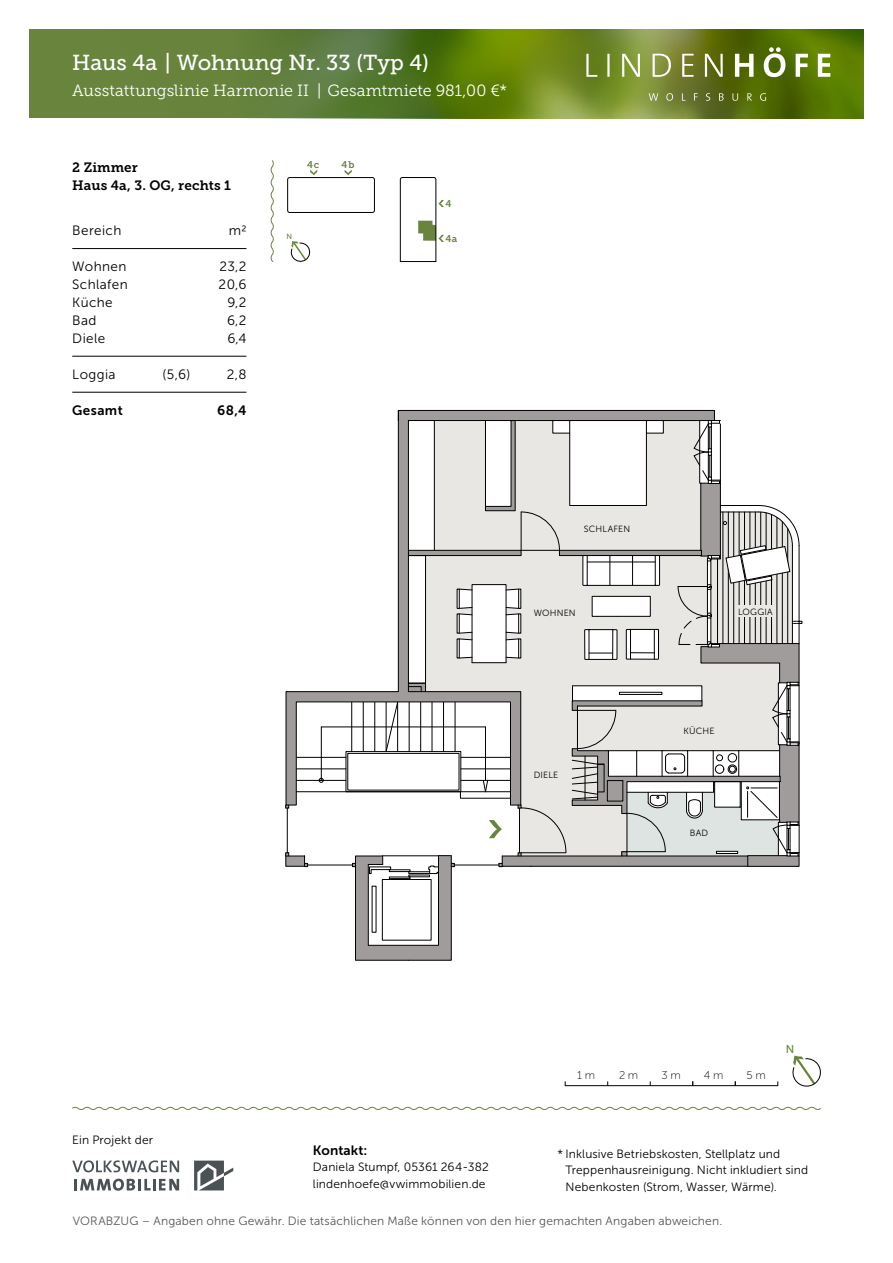
<style>
.page{position:relative;width:893px;height:1263px;background:#fff}
.page>*{position:absolute;margin:0;border:0;box-sizing:border-box;transform-origin:0 0}
.t1{font:21.6px "Museo Slab 500";color:#fff}
.t2{font:16.2px "Museo Slab 300";letter-spacing:.005em;color:#fff}
.t3{font:13.5px "Museo Sans 300";letter-spacing:.03em;color:#000}
.t4{font:13.5px/18px "Museo Slab 700";letter-spacing:.01em;color:#000}
.t5{font:13.5px "Museo Sans 700";letter-spacing:.025em;color:#000}
.t6{font:12px/16.5px "Museo Sans 300";letter-spacing:.01em;color:#000}
.t7{font:12px "Museo Sans 300";letter-spacing:.015em;color:#565656}
.t8{font:11.25px "Museo Sans 100";color:#000}
.t9{font:11.25px "Museo Sans 500";color:#68843d}
.t10{font:9.75px "Museo Slab 700";color:#68843d}
.t11{font:9px "Museo Sans 300";letter-spacing:.025em;color:#000}
.t12{font:7.5px "Museo Sans 500";color:#68843d}
</style>
<div class="page">
<svg style="left:270px;top:160px;width:4px;height:102px"></svg>
<svg style="left:285px;top:410px;width:517px;height:550px"></svg>
<svg style="left:291px;top:241px;width:20px;height:21px"></svg>
<svg style="left:310px;top:170px;width:7px;height:5px"></svg>
<svg style="left:345px;top:170px;width:7px;height:5px"></svg>
<div style="left:287px;top:177px;width:88px;height:36px;border:1px solid #000;border-radius:2px"></div>
<svg style="left:400px;top:177px;width:44px;height:85px"></svg>
<div style="left:30px;top:30px;width:833px;height:88px;background:#68843d"></div>
<img style="left:268px;top:30px;width:595px;height:88px">
<svg style="left:194px;top:1160px;width:39px;height:30px"></svg>
<svg style="left:72px;top:1160px;width:107px;height:12px"></svg>
<svg style="left:75px;top:1178px;width:104px;height:13px"></svg>
<svg style="left:72px;top:1106px;width:749px;height:4px"></svg>
<svg style="left:649px;top:93px;width:117px;height:8px"></svg>
<svg style="left:586px;top:47px;width:244px;height:30px;background:#869749"></svg>
<svg style="left:792px;top:1055px;width:29px;height:32px"></svg>
<hr style="left:565px;top:1085px;width:213px;height:1px;background:#000">
<hr style="left:72px;top:248px;width:174px;height:1px;background:#000">
<hr style="left:72px;top:356px;width:174px;height:1px;background:#000">
<hr style="left:72px;top:392px;width:174px;height:1px;background:#000">
<div style="left:735px;top:606px;width:41px;height:11px;background:#eae8e4"></div>
<h1 class="t1" style="left:72px;top:50px;width:358px">Haus 4a | Wohnung Nr. 33 (Typ 4)</h1>
<h2 class="t2" style="left:72px;top:81px;width:437px">Ausstattungslinie Harmonie II | Gesamtmiete 981,00 €*</h2>
<p class="t4" style="left:72px;top:158px;width:160px">2 Zimmer<br>Haus 4a, 3. OG, rechts 1</p>
<p class="t3" style="left:72px;top:223px;width:51px">Bereich</p>
<p class="t3" style="left:229px;top:223px;width:19px">m2</p>
<p class="t3" style="left:72px;top:259px;width:56px">Wohnen</p>
<p class="t3" style="left:219px;top:259px;width:29px">23,2</p>
<p class="t3" style="left:72px;top:277px;width:57px">Schlafen</p>
<p class="t3" style="left:219px;top:277px;width:29px">20,6</p>
<p class="t3" style="left:72px;top:295px;width:42px">Küche</p>
<p class="t3" style="left:227px;top:295px;width:21px">9,2</p>
<p class="t3" style="left:72px;top:313px;width:26px">Bad</p>
<p class="t3" style="left:227px;top:313px;width:21px">6,2</p>
<p class="t3" style="left:72px;top:331px;width:35px">Diele</p>
<p class="t3" style="left:227px;top:331px;width:21px">6,4</p>
<p class="t3" style="left:72px;top:367px;width:45px">Loggia</p>
<p class="t3" style="left:163px;top:367px;width:29px">(5,6)</p>
<p class="t3" style="left:227px;top:367px;width:21px">2,8</p>
<p class="t5" style="left:72px;top:403px;width:52px">Gesamt</p>
<p class="t5" style="left:217px;top:403px;width:31px">68,4</p>
<p class="t10" style="left:307px;top:159px;width:14px">4c</p>
<p class="t10" style="left:341px;top:159px;width:15px">4b</p>
<p class="t12" style="left:287px;top:233px;width:7px">N</p>
<p class="t10" style="left:445px;top:198px;width:7px">4</p>
<p class="t10" style="left:445px;top:233px;width:14px">4a</p>
<p class="t11" style="left:584px;top:524px;width:48px">SCHLAFEN</p>
<p class="t11" style="left:534px;top:607px;width:43px">WOHNEN</p>
<p class="t11" style="left:534px;top:770px;width:26px">DIELE</p>
<p class="t11" style="left:738px;top:607px;width:36px">LOGGIA</p>
<p class="t11" style="left:683px;top:725px;width:33px">KÜCHE</p>
<p class="t11" style="left:690px;top:828px;width:20px">BAD</p>
<p class="t8" style="left:577px;top:1069px;width:19px">1 m</p>
<p class="t8" style="left:619px;top:1069px;width:21px">2 m</p>
<p class="t8" style="left:661px;top:1069px;width:21px">3 m</p>
<p class="t8" style="left:704px;top:1069px;width:21px">4 m</p>
<p class="t8" style="left:747px;top:1069px;width:21px">5 m</p>
<p class="t9" style="left:786px;top:1043px;width:10px">N</p>
<p class="t6" style="left:72px;top:1132px;width:82px">Ein Projekt der</p>
<p class="t5" style="left:313px;top:1142px;width:56px">Kontakt:</p>
<p class="t6" style="left:313px;top:1159px;width:177px">Daniela Stumpf, 05361 264-382 lindenhoefe@vwimmobilien.de</p>
<p class="t7" style="left:73px;top:1214px;width:651px">VORABZUG – Angaben ohne Gewähr. Die tatsächlichen Maße können von den hier gemachten Angaben abweichen.</p>
<p class="t6" style="left:566px;top:1145px;width:244px;text-indent:-8px">* Inklusive Betriebskosten, Stellplatz und<br>Treppenhausreinigung. Nicht inkludiert sind<br>Nebenkosten (Strom, Wasser, Wärme).</p>
</div>
